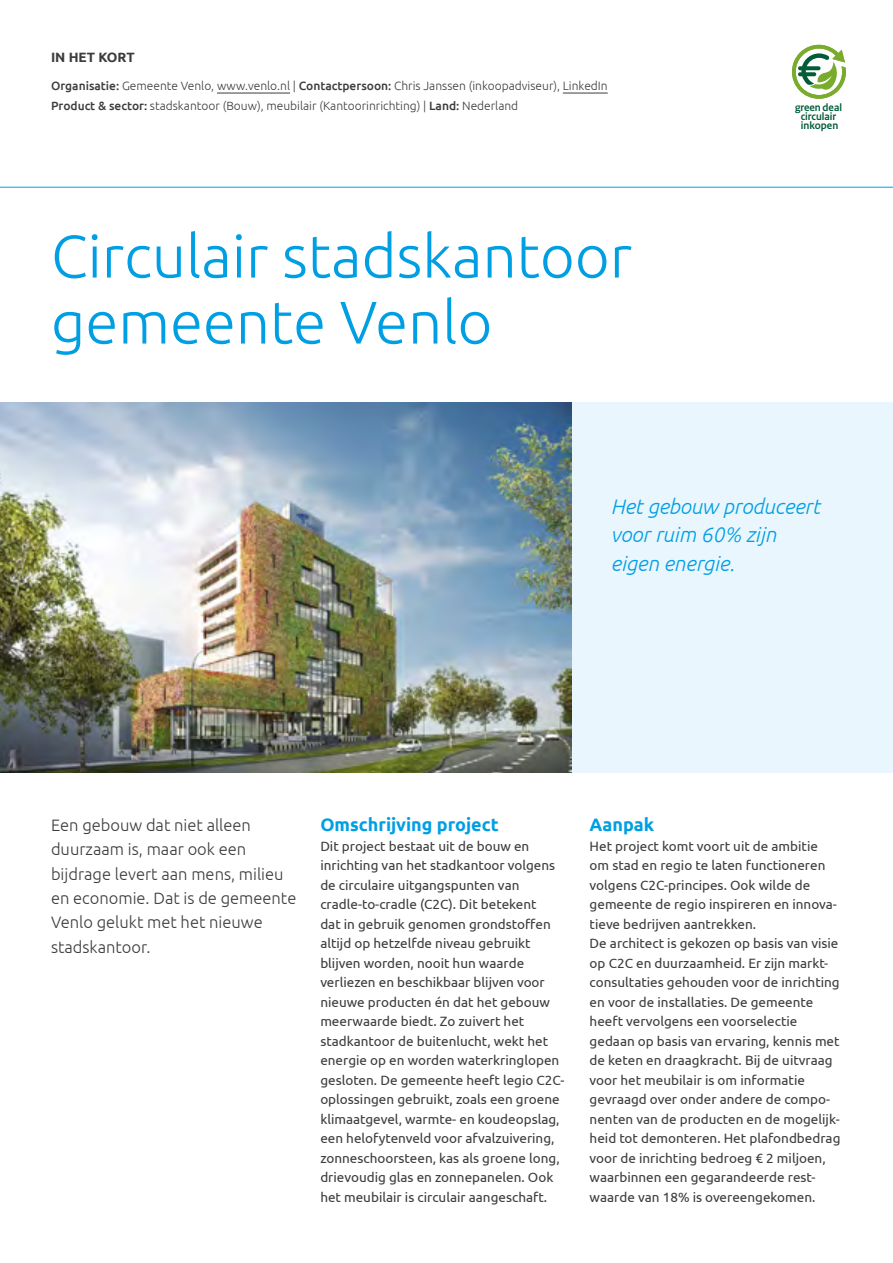
<style>
.page{position:relative;width:893px;height:1263px;background:#fff}
.page>*{position:absolute;margin:0;border:0;box-sizing:border-box;transform-origin:0 0}
.t1{font:300 60px/66px "Ubuntu";color:#009fe3}
.t2{font:italic 300 21px/28.5px "Ubuntu";color:#009fe3}
.t3{font:700 18px "Ubuntu";color:#009fe3}
.t4{font:300 16.5px/24.3px "Ubuntu";color:#3c3c3b}
.t5{font:13.5px/19.5px "Ubuntu";color:#3c3c3b}
.t6{font:700 13.5px "Ubuntu";color:#3c3c3b}
.t7{font:300 12px/19.5px "Ubuntu";color:#3c3c3b}
.t8{font:700 11.1px/9px "Rijksoverheid Sans";color:#005c39;text-align:center}
.s1{font-weight:500}
</style>
<div class="page">
<hr style="left:0;top:187px;width:893px;height:1px;background:#009fe3">
<svg style="left:792px;top:45px;width:54px;height:54px"></svg>
<img style="left:0;top:402px;width:573px;height:371px">
<div style="left:573px;top:402px;width:320px;height:371px;background:#eaf6fe"></div>
<hr style="left:217px;top:93px;width:73px;height:1px;background:#3c3c3b">
<hr style="left:563px;top:93px;width:45px;height:1px;background:#3c3c3b">
<p class="t6" style="left:51px;top:49px;width:85px">IN HET KORT</p>
<p class="t7" style="left:51px;top:76px;width:558px"><span class="s1">Organisatie:</span> Gemeente Venlo, www.venlo.nl | <span class="s1">Contactpersoon:</span> Chris Janssen (inkoopadviseur), LinkedIn<br><span class="s1">Product &amp; sector:</span> stadskantoor (Bouw), meubilair (Kantoorinrichting) | <span class="s1">Land:</span> Nederland</p>
<h1 class="t1" style="left:51px;top:222px;width:583px">Circulair stadskantoor gemeente Venlo</h1>
<p class="t8" style="left:795px;top:103px;width:49px">green deal circulair inkopen</p>
<h2 class="t2" style="left:611px;top:491px;width:211px">Het gebouw produceert voor ruim 60% zijn eigen energie.</h2>
<p class="t4" style="left:51px;top:813px;width:247px">Een gebouw dat niet alleen duurzaam is, maar ook een bijdrage levert aan mens, milieu en economie. Dat is de gemeente<br>Venlo gelukt met het nieuwe stadskantoor.</p>
<h3 class="t3" style="left:320px;top:814px;width:180px">Omschrijving project</h3>
<p class="t5" style="left:320px;top:836px;width:246px">Dit project bestaat uit de bouw en inrichting van het stadkantoor volgens de circulaire uitgangspunten van cradle-to-cradle (C2C). Dit betekent<br>dat in gebruik genomen grondstoffen altijd op hetzelfde niveau gebruikt blijven worden, nooit hun waarde verliezen en beschikbaar blijven voor nieuwe producten én dat het gebouw meerwaarde biedt. Zo zuivert het stadkantoor de buitenlucht, wekt het energie op en worden waterkringlopen gesloten. De gemeente heeft legio C2C&shy;oplossingen gebruikt, zoals een groene klimaatgevel, warmte- en koudeopslag, een helofytenveld voor afvalzuivering, zonneschoorsteen, kas als groene long, drievoudig glas en zonnepanelen. Ook het meubilair is circulair aangeschaft.</p>
<h3 class="t3" style="left:590px;top:814px;width:66px">Aanpak</h3>
<p class="t5" style="left:590px;top:836px;width:252px">Het project komt voort uit de ambitie om stad en regio te laten functioneren volgens C2C-principes. Ook wilde de gemeente de regio inspireren en innova&shy;tieve bedrijven aantrekken.<br>De architect is gekozen op basis van visie op C2C en duurzaamheid. Er zijn markt&shy;consultaties gehouden voor de inrichting en voor de installaties. De gemeente heeft vervolgens een voorselectie gedaan op basis van ervaring, kennis met de keten en draagkracht. Bij de uitvraag voor het meubilair is om informatie gevraagd over onder andere de compo&shy;nenten van de producten en de mogelijk&shy;heid tot demonteren. Het plafondbedrag voor de inrichting bedroeg € 2 miljoen, waarbinnen een gegarandeerde rest&shy;waarde van 18% is overeengekomen.</p>
</div>
